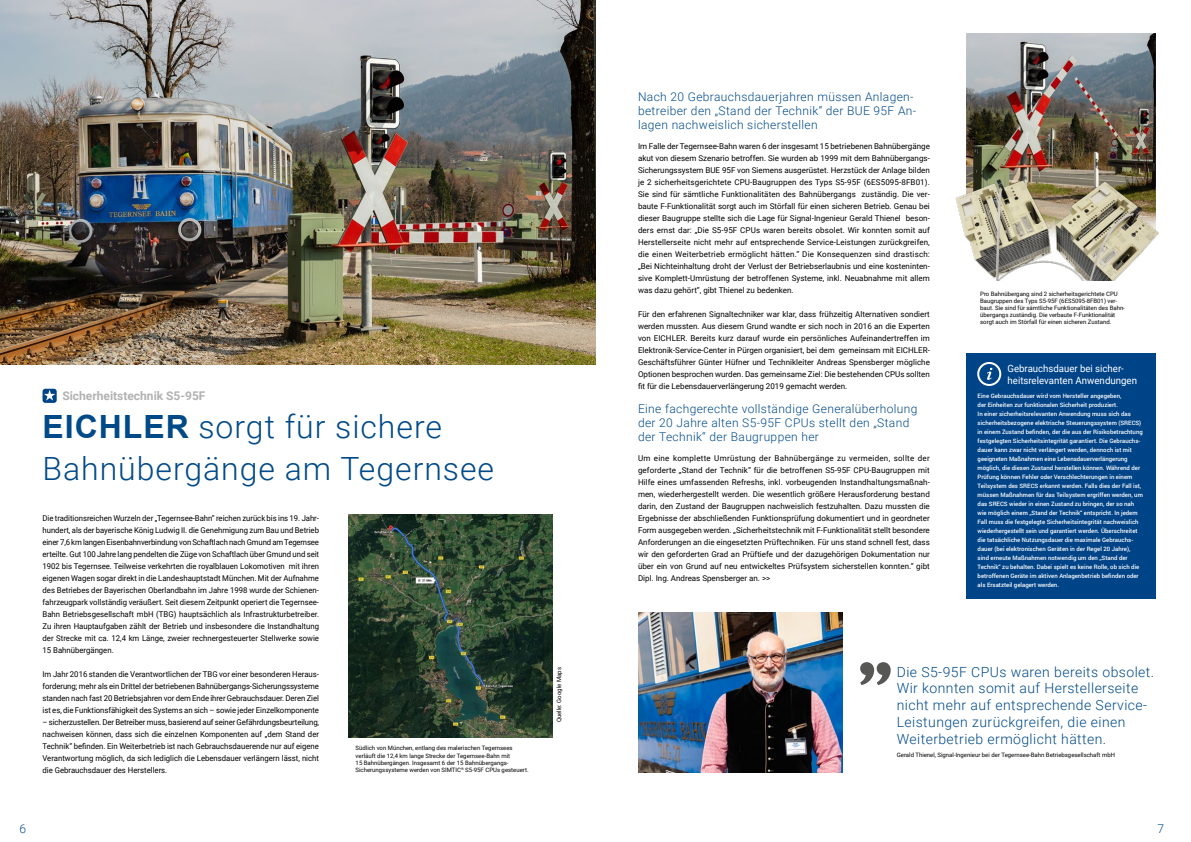
<style>
.page{position:relative;width:1191px;height:842px;background:#fff}
.page>*{position:absolute;margin:0;border:0;box-sizing:border-box;transform-origin:0 0}
.t1{font:300 32px/42px "Roboto";letter-spacing:.03em;color:#004a88}
.t2{font:300 14px/16.8px "Roboto";letter-spacing:.03em;color:#004a88}
.t3{font:300 12px/14.4px "Roboto";letter-spacing:.03em;color:#004a88}
.t4{font:700 12px "Roboto";color:#b3b2b2}
.t5{font:10px/12px "Roboto";color:#fff;scale:.96 1}
.t6{font:8px/12px "Roboto";color:#000;text-align:justify}
.t7{font:500 6px/9px "Roboto";color:#fff}
.t8{font:6px/7.2px "Roboto";color:#000}
.s1{font-family:"Arial";font-weight:700}
</style>
<div class="page">
<img style="left:966px;top:34px;width:189px;height:142px">
<div style="left:966px;top:353px;width:189px;height:245px;background:#048"></div>
<svg style="left:977px;top:362px;width:24px;height:24px"></svg>
<div style="left:43px;top:389px;width:14px;height:14px;background:#048;border-radius:3px"></div>
<svg style="left:44px;top:390px;width:11px;height:11px"></svg>
<img style="left:0;top:0;width:595px;height:365px">
<img style="left:348px;top:514px;width:205px;height:223px">
<img style="left:955px;top:176px;width:204px;height:104px">
<svg style="left:860px;top:662px;width:30px;height:23px"></svg>
<img style="left:638px;top:612px;width:204px;height:160px">
<h3 class="t4" style="left:62px;top:387px;width:145px">Sicherheitstechnik S5-95F</h3>
<h1 class="t1" style="left:43px;top:405px;width:453px"><span class="s1">EICHLER</span> sorgt für sichere<br>Bahnübergänge am Tegernsee</h1>
<p class="t6" style="left:43px;top:511px;width:278px">Die traditionsreichen Wurzeln der „Tegernsee-Bahn“ reichen zurück bis ins 19. Jahr&shy;hundert, als der bayerische König Ludwig II. die Genehmigung zum Bau und Betrieb einer 7,6 km langen Eisenbahnverbindung von Schaftlach nach Gmund am Tegernsee erteilte. Gut 100 Jahre lang pendelten die Züge von Schaftlach über Gmund und seit 1902 bis Tegernsee. Teilweise verkehrten die royalblauen Lokomotiven mit ihren eigenen Wagen sogar direkt in die Landeshauptstadt München. Mit der Aufnahme des Betriebes der Bayerischen Oberlandbahn im Jahre 1998 wurde der Schienen&shy;fahrzeugpark vollständig veräußert. Seit diesem Zeitpunkt operiert die Tegernsee-Bahn Betriebsgesellschaft mbH (TBG) hauptsächlich als Infrastrukturbetreiber.<br>Zu ihren Hauptaufgaben zählt der Betrieb und insbesondere die Instandhaltung der Strecke mit ca. 12,4 km Länge, zweier rechnergesteuerter Stellwerke sowie 15 Bahnübergängen.</p>
<p class="t6" style="left:43px;top:667px;width:278px">Im Jahr 2016 standen die Verantwortlichen der TBG vor einer besonderen Heraus&shy;forderung; mehr als ein Drittel der betriebenen Bahnübergangs-Sicherungssysteme standen nach fast 20 Betriebsjahren vor dem Ende ihrer Gebrauchsdauer. Deren Ziel ist es, die Funktionsfähigkeit des Systems an sich – sowie jeder Einzelkomponente</p>
<p class="t6" style="left:43px;top:715px;width:278px">– sicherzustellen. Der Betreiber muss, basierend auf seiner Gefährdungsbeurteilung, nachweisen können, dass sich die einzelnen Komponenten auf „dem Stand der Technik“ befinden. Ein Weiterbetrieb ist nach Gebrauchsdauerende nur auf eigene Verantwortung möglich, da sich lediglich die Lebensdauer verlängern lässt, nicht die Gebrauchsdauer des Herstellers.</p>
<p class="t8" style="left:356px;top:744px;width:174px">Südlich von München, entlang des malerischen Tegernsees verläuft die 12,4 km lange Strecke der Tegernsee-Bahn mit<br>15 Bahnübergängen. Insgesamt 6 der 15 Bahnübergangs-Sicherungssysteme werden von SIMTIC<sup>®</sup> S5-95F CPUs gesteuert.</p>
<p class="t8" style="left:555px;top:722px;width:57px;rotate:-90deg">Quelle: Google Maps</p>
<h3 class="t3" style="left:638px;top:89px;width:279px">Nach 20 Gebrauchsdauerjahren müssen Anlagen&shy;betreiber den „Stand der Technik“ der BUE 95F An&shy;lagen nachweislich sicherstellen</h3>
<p class="t6" style="left:638px;top:139px;width:293px">Im Falle der Tegernsee-Bahn waren 6 der insgesamt 15 betriebenen Bahnübergänge akut von diesem Szenario betroffen. Sie wurden ab 1999 mit dem Bahnübergangs-Sicherungssystem BUE 95F von Siemens ausgerüstet. Herzstück der Anlage bilden je 2 sicherheitsgerichtete CPU-Baugruppen des Typs S5-95F (6ES5095-8FB01).<br>Sie sind für sämtliche Funktionalitäten des Bahnübergangs zuständig. Die ver&shy;baute F-Funktionalität sorgt auch im Störfall für einen sicheren Betrieb. Genau bei dieser Baugruppe stellte sich die Lage für Signal-Ingenieur Gerald Thienel beson&shy;ders ernst dar: „Die S5-95F CPUs waren bereits obsolet. Wir konnten somit auf Herstellerseite nicht mehr auf entsprechende Service-Leistungen zurückgreifen, die einen Weiterbetrieb ermöglicht hätten.“ Die Konsequenzen sind drastisch: „Bei Nichteinhaltung droht der Verlust der Betriebserlaubnis und eine kosteninten&shy;sive Komplett-Umrüstung der betroffenen Systeme, inkl. Neuabnahme mit allem was dazu gehört“, gibt Thienel zu bedenken.</p>
<p class="t6" style="left:638px;top:307px;width:293px">Für den erfahrenen Signaltechniker war klar, dass frühzeitig Alternativen sondiert werden mussten. Aus diesem Grund wandte er sich noch in 2016 an die Experten von EICHLER. Bereits kurz darauf wurde ein persönliches Aufeinandertreffen im Elektronik-Service-Center in Pürgen organisiert, bei dem gemeinsam mit EICHLER-Geschäftsführer Günter Hüfner und Technikleiter Andreas Spensberger mögliche Optionen besprochen wurden. Das gemeinsame Ziel: Die bestehenden CPUs sollten fit für die Lebensdauerverlängerung 2019 gemacht werden.</p>
<h3 class="t3" style="left:638px;top:401px;width:281px">Eine fachgerechte vollständige Generalüberholung der 20 Jahre alten S5-95F CPUs stellt den „Stand der Technik“ der Baugruppen her</h3>
<p class="t6" style="left:638px;top:451px;width:293px">Um eine komplette Umrüstung der Bahnübergänge zu vermeiden, sollte der geforderte „Stand der Technik“ für die betroffenen S5-95F CPU-Baugruppen mit Hilfe eines umfassenden Refreshs, inkl. vorbeugenden Instandhaltungsmaßnah&shy;men, wiederhergestellt werden. Die wesentlich größere Herausforderung bestand darin, den Zustand der Baugruppen nachweislich festzuhalten. Dazu mussten die Ergebnisse der abschließenden Funktionsprüfung dokumentiert und in geordneter Form ausgegeben werden. „Sicherheitstechnik mit F-Funktionalität stellt besondere Anforderungen an die eingesetzten Prüftechniken. Für uns stand schnell fest, dass wir den geforderten Grad an Prüftiefe und der dazugehörigen Dokumentation nur über ein von Grund auf neu entwickeltes Prüfsystem sicherstellen konnten.“ gibt Dipl. Ing. Andreas Spensberger an. &gt;&gt;</p>
<p class="t8" style="left:980px;top:290px;width:146px">Pro Bahnübergang sind 2 sicherheitsgerichtete CPU Baugruppen des Typs S5-95F (6ES5095-8FB01) ver&shy;baut. Sie sind für sämtliche Funktionalitäten des Bahn&shy;übergangs zuständig. Die verbaute F-Funktionalität sorgt auch im Störfall für einen sicheren Zustand.</p>
<p class="t5" style="left:1007px;top:362px;width:136px">Gebrauchsdauer bei sicher&shy;heitsrelevanten Anwendungen</p>
<p class="t7" style="left:977px;top:391px;width:167px">Eine Gebrauchsdauer wird vom Hersteller angegeben,<br>der Einheiten zur funktionalen Sicherheit produziert.<br>In einer sicherheitsrelevanten Anwendung muss sich das sicherheitsbezogene elektrische Steuerungssystem (SRECS) in einem Zustand befinden, der die aus der Risikobetrachtung festgelegten Sicherheitsintegrität garantiert. Die Gebrauchs&shy;dauer kann zwar nicht verlängert werden, dennoch ist mit geeigneten Maßnahmen eine Lebensdauerverlängerung möglich, die diesen Zustand herstellen können. Während der Prüfung können Fehler oder Verschlechterungen in einem Teilsystem des SRECS erkannt werden. Falls dies der Fall ist, müssen Maßnahmen für das Teilsystem ergriffen werden, um das SRECS wieder in einen Zustand zu bringen, der so nah wie möglich einem „Stand der Technik“ entspricht. In jedem Fall muss die festgelegte Sicherheitsintegrität nachweislich wiederhergestellt sein und garantiert werden. Überschreitet die tatsächliche Nutzungsdauer die maximale Gebrauchs&shy;dauer (bei elektronischen Geräten in der Regel 20 Jahre), sind erneute Maßnahmen notwendig um den „Stand der Technik“ zu behalten. Dabei spielt es keine Rolle, ob sich die betroffenen Geräte im aktiven Anlagenbetrieb befinden oder als Ersatzteil gelagert werden.</p>
<h2 class="t2" style="left:896px;top:663px;width:259px">Die S5-95F CPUs waren bereits obsolet.<br>Wir konnten somit auf Herstellerseite nicht mehr auf entsprechende Service-Leistungen zurückgreifen, die einen Weiterbetrieb ermöglicht hätten.</h2>
<p class="t8" style="left:896px;top:751px;width:220px">Gerald Thienel, Signal-Ingenieur bei der Tegernsee-Bahn Betriebsgesellschaft mbH</p>
<h3 class="t3" style="left:20px;top:821px;width:8px">6</h3>
<h3 class="t3" style="left:1157px;top:821px;width:8px">7</h3>
</div>
